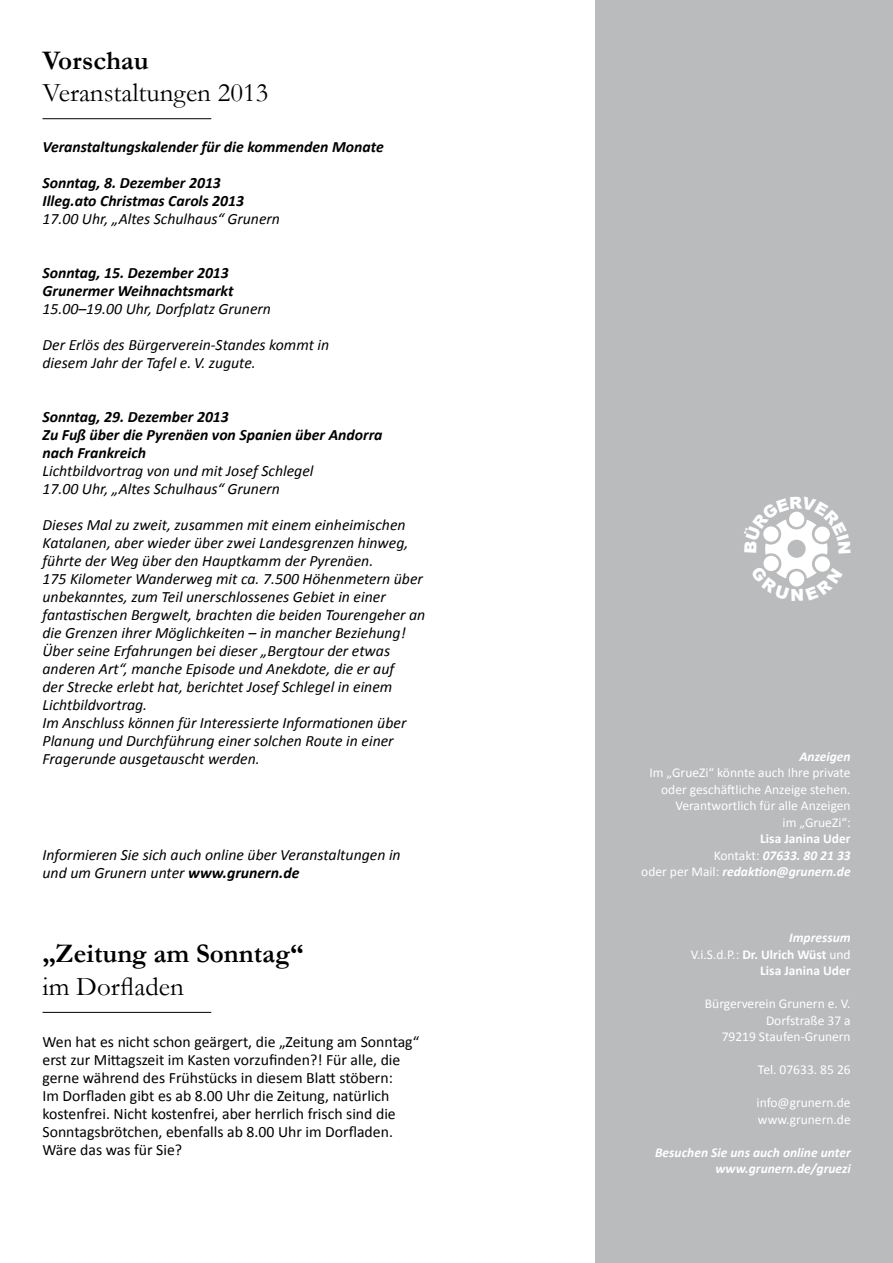
<style>
.page{position:relative;width:893px;height:1263px;background:#fff}
.page>*{position:absolute;margin:0;border:0;box-sizing:border-box;transform-origin:0 0}
.t1{font:27px "Garamond";color:#000}
.t2{font:700 27px "Garamond";color:#000}
.t3{font:italic 15.75px/18px "Calibri";color:#000}
.t4{font:15.75px/18px "Calibri";color:#000}
.t5{font:italic 700 15.75px/18px "Calibri";color:#000}
.t6{font:13.5px/16.5px "Calibri";color:#fff;text-align:right}
.t7{font:italic 700 13.5px/16.5px "Calibri";color:#fff;text-align:right}
.t8{font:700 13.5px/16.5px "Calibri";color:#fff;text-align:right}
.s1{font-weight:700}
.s2{font-style:normal}
.s3{font-weight:400;font-style:normal}
.s4{font-style:italic}
.s5{font-weight:400}
</style>
<div class="page">
<div style="left:595px;top:0;width:298px;height:1263px;background:#b9bbbc"></div>
<hr style="left:43px;top:118px;width:168px;height:1px;background:#000">
<hr style="left:43px;top:1012px;width:168px;height:1px;background:#000">
<svg style="left:763px;top:511px;width:67px;height:76px"></svg>
<h1 class="t2" style="left:43px;top:44px;width:108px">Vorschau</h1>
<h1 class="t1" style="left:43px;top:76px;width:227px">Veranstaltungen 2013</h1>
<p class="t5" style="left:43px;top:138px;width:343px">Veranstaltungskalender für die kommenden Monate</p>
<p class="t5" style="left:43px;top:174px;width:203px">Sonntag, 8. Dezember 2013<br>Illeg.ato Christmas Carols 2013</p>
<p class="t3" style="left:43px;top:209px;width:239px">17.00 Uhr, „Altes Schulhaus“ Grunern</p>
<p class="t5" style="left:43px;top:264px;width:192px">Sonntag, 15. Dezember 2013<br>Grunermer Weihnachtsmarkt</p>
<p class="t3" style="left:43px;top:299px;width:230px">15.00–19.00 Uhr, Dorfplatz Grunern</p>
<p class="t3" style="left:43px;top:335px;width:288px">Der Erlös des Bürgerverein-Standes kommt in diesem Jahr der Tafel e. V. zugute.</p>
<p class="t5" style="left:43px;top:408px;width:341px">Sonntag, 29. Dezember 2013<br>Zu Fuß über die Pyrenäen von Spanien über Andorra nach Frankreich</p>
<p class="t3" style="left:43px;top:461px;width:272px">Lichtbildvortrag von und mit Josef Schlegel<br>17.00 Uhr, „Altes Schulhaus“ Grunern</p>
<p class="t3" style="left:43px;top:515px;width:384px">Dieses Mal zu zweit, zusammen mit einem einheimischen Katalanen, aber wieder über zwei Landesgrenzen hinweg, führte der Weg über den Hauptkamm der Pyrenäen.<br>175 Kilometer Wanderweg mit ca. 7.500 Höhenmetern über unbekanntes, zum Teil unerschlossenes Gebiet in einer fantastischen Bergwelt, brachten die beiden Tourengeher an die Grenzen ihrer Möglichkeiten – in mancher Beziehung!<br>Über seine Erfahrungen bei dieser „Bergtour der etwas anderen Art“, manche Episode und Anekdote, die er auf<br>der Strecke erlebt hat, berichtet Josef Schlegel in einem Lichtbildvortrag.<br>Im Anschluss können für Interessierte Informationen über Planung und Durchführung einer solchen Route in einer Fragerunde ausgetauscht werden.</p>
<p class="t3" style="left:43px;top:845px;width:360px">Informieren Sie sich auch online über Veranstaltungen in und um Grunern unter <span class="s1">www.grunern.de</span></p>
<h1 class="t2" style="left:43px;top:938px;width:262px">„Zeitung am Sonntag“</h1>
<h1 class="t1" style="left:43px;top:970px;width:143px">im Dorfladen</h1>
<p class="t4" style="left:43px;top:1033px;width:378px">Wen hat es nicht schon geärgert, die „Zeitung am Sonntag“ erst zur Mittagszeit im Kasten vorzufinden?! Für alle, die gerne während des Frühstücks in diesem Blatt stöbern:<br>Im Dorfladen gibt es ab 8.00 Uhr die Zeitung, natürlich kostenfrei. Nicht kostenfrei, aber herrlich frisch sind die Sonntagsbrötchen, ebenfalls ab 8.00 Uhr im Dorfladen.<br>Wäre das was für Sie?</p>
<p class="t7" style="left:799px;top:748px;width:53px">Anzeigen</p>
<p class="t6" style="left:649px;top:764px;width:203px">Im „GrueZi“ könnte auch Ihre private oder geschäftliche Anzeige stehen.<br>Verantwortlich für alle Anzeigen<br>im „GrueZi“:</p>
<p class="t7" style="left:641px;top:830px;width:211px"><span class="s2">Lisa Janina Uder<br></span><span class="s3">Kontakt:</span> 07633. 80 21 33<br><span class="s3">oder per Mail:</span> redaktion@grunern.de</p>
<p class="t8" style="left:691px;top:929px;width:162px"><span class="s4">Impressum<br></span><span class="s5">V.i.S.d.P.:</span> Dr. Ulrich Wüst <span class="s5">und<br></span>Lisa Janina Uder</p>
<p class="t6" style="left:705px;top:995px;width:147px">Bürgerverein Grunern e. V.<br>Dorfstraße 37 a<br>79219 Staufen-Grunern</p>
<p class="t6" style="left:758px;top:1061px;width:94px">Tel. 07633. 85 26</p>
<p class="t6" style="left:757px;top:1094px;width:96px;text-align:left">info@grunern.de www.grunern.de</p>
<p class="t7" style="left:655px;top:1144px;width:197px">Besuchen Sie uns auch online unter www.grunern.de/gruezi</p>
</div>
